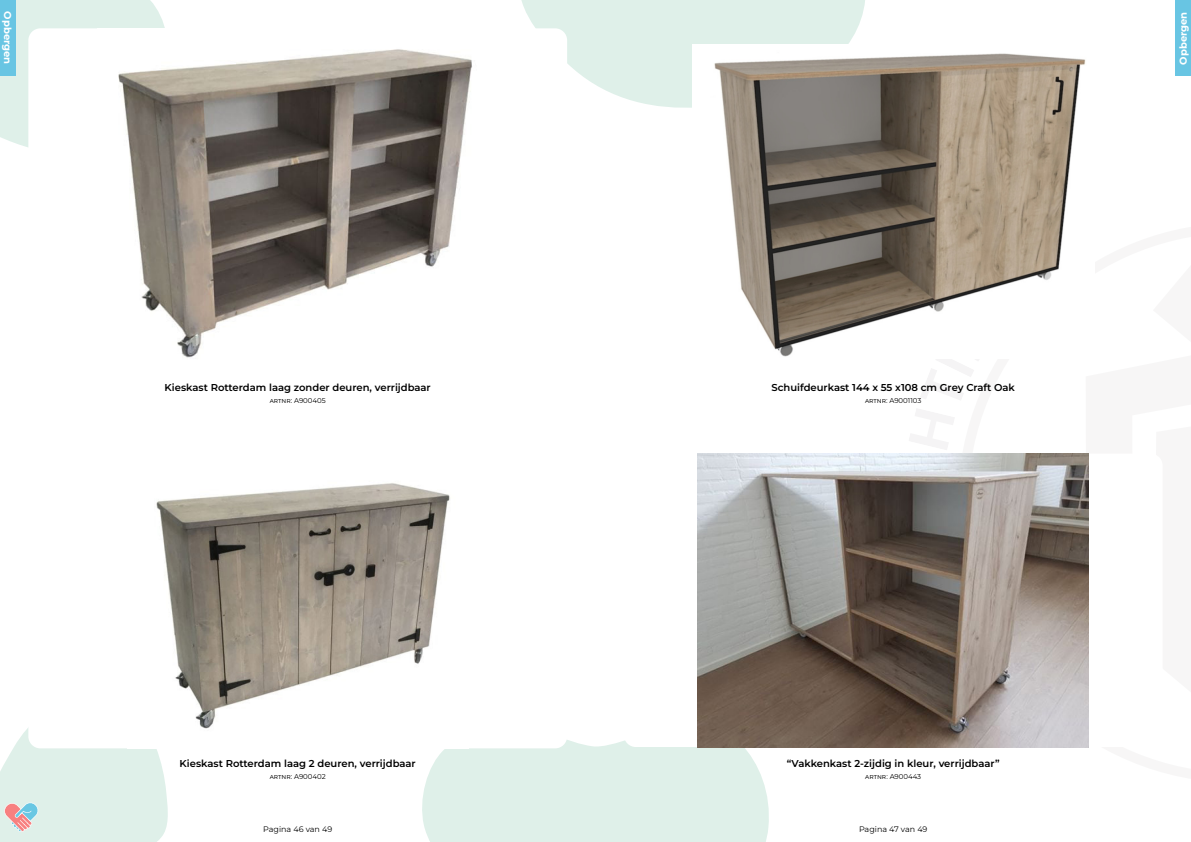
<style>
.page{position:relative;width:1191px;height:842px;background:#fff}
.page>*{position:absolute;margin:0;border:0;box-sizing:border-box;transform-origin:0 0}
.t1{font:600 10px "Montserrat";color:#000}
.t2{font:700 10px "Montserrat";color:#fff}
.t3{font:8px "Montserrat";color:#000}
.t4{font:7px "Montserrat";color:#000}
</style>
<div class="page">
<div style="left:422px;top:740px;width:352px;height:102px;background:#dff0e9"></div>
<div style="left:0;top:0;width:165px;height:147px;background:#dff0e9"></div>
<svg style="left:521px;top:0;width:344px;height:108px;background:#e1f1ea"></svg>
<svg style="left:0;top:728px;width:168px;height:114px;background:#dfeee8"></svg>
<div style="left:0;top:0;width:16px;height:76px;background:#68c5e3"></div>
<div style="left:1175px;top:0;width:16px;height:76px;background:#68c5e3"></div>
<div style="left:28px;top:454px;width:539px;height:294px;background:#fff;border-radius:12px"></div>
<img style="left:156px;top:483px;width:294px;height:246px">
<div style="left:28px;top:28px;width:539px;height:343px;background:#fff;border-radius:12px"></div>
<img style="left:118px;top:49px;width:354px;height:309px">
<img style="left:692px;top:44px;width:394px;height:313px">
<div style="left:624px;top:454px;width:538px;height:293px;background:#fff;border-radius:12px"></div>
<img style="left:697px;top:454px;width:392px;height:293px">
<p class="t2" style="left:14px;top:11px;width:54px;rotate:90deg">Opbergen</p>
<p class="t2" style="left:1176px;top:65px;width:54px;rotate:-90deg">Opbergen</p>
<p class="t1" style="left:165px;top:381px;width:268px">Kieskast Rotterdam laag zonder deuren, verrijdbaar</p>
<p class="t4" style="left:270px;top:396px;width:58px">artnr: A900405</p>
<p class="t1" style="left:180px;top:756px;width:238px">Kieskast Rotterdam laag 2 deuren, verrijdbaar</p>
<p class="t4" style="left:270px;top:771px;width:58px">artnr: A900402</p>
<p class="t1" style="left:771px;top:381px;width:245px">Schuifdeurkast 144 x 55 x108 cm Grey Craft Oak</p>
<p class="t4" style="left:865px;top:396px;width:58px">artnr: A9001103</p>
<p class="t1" style="left:787px;top:756px;width:214px">“Vakkenkast 2-zijdig in kleur, verrijdbaar”</p>
<p class="t4" style="left:865px;top:771px;width:57px">artnr: A900443</p>
<p class="t3" style="left:263px;top:823px;width:70px">Pagina 46 van 49</p>
<p class="t3" style="left:859px;top:823px;width:70px">Pagina 47 van 49</p>
</div>
